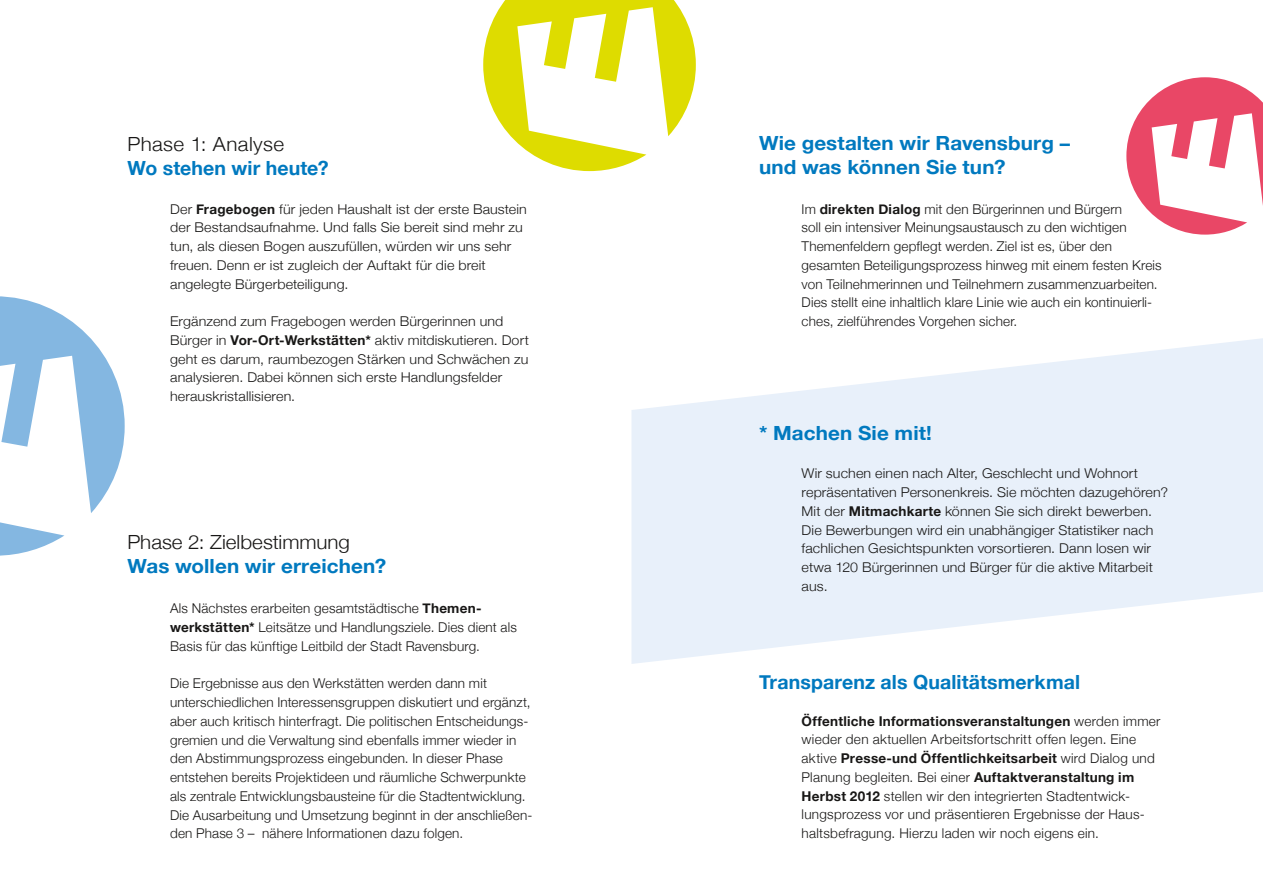
<style>
.page{position:relative;width:1263px;height:893px;background:#fff}
.page>*{position:absolute;margin:0;border:0;box-sizing:border-box;transform-origin:0 0}
.t1{font:700 19.5px/24px "Helvetica Neue";letter-spacing:.005em;color:#0079bf;scale:1.06 1}
.t2{font:700 19.5px "Helvetica Neue";letter-spacing:.005em;color:#0079bf}
.t3{font:300 19.5px "Helvetica Neue";color:#181716;scale:1.06 1}
.t4{font:300 19.5px "Helvetica Neue";letter-spacing:.02em;color:#181716;scale:1.06 1}
.t5{font:300 13.5px/18.8px "Helvetica Neue";letter-spacing:.01em;color:#181716}
.t6{font:300 13.5px/18.8px "Helvetica Neue";letter-spacing:.01em;color:#181716;scale:1.06 1}
.s1{font-weight:700}
</style>
<div class="page">
<svg style="left:631px;top:338px;width:632px;height:326px;fill:#e8f0fa"></svg>
<svg style="left:0;top:296px;width:125px;height:260px"></svg>
<svg style="left:1126px;top:77px;width:137px;height:158px"></svg>
<svg style="left:483px;top:0;width:213px;height:171px"></svg>
<h1 class="t4" style="left:128px;top:132px;width:149px">Phase 1: Analyse</h1>
<h1 class="t2" style="left:128px;top:156px;width:203px">Wo stehen wir heute?</h1>
<p class="t6" style="left:170px;top:199px;width:338px">Der <span class="s1">Fragebogen</span> für jeden Haushalt ist der erste Baustein der Bestandsaufnahme. Und falls Sie bereit sind mehr zu tun, als diesen Bogen auszufüllen, würden wir uns sehr freuen. Denn er ist zugleich der Auftakt für die breit angelegte Bürgerbeteiligung.</p>
<p class="t6" style="left:170px;top:312px;width:340px">Ergänzend zum Fragebogen werden Bürgerinnen und Bürger in <span class="s1">Vor-Ort-Werkstätten*</span> aktiv mitdiskutieren. Dort geht es darum, raumbezogen Stärken und Schwächen zu analysieren. Dabei können sich erste Handlungsfelder herauskristallisieren.</p>
<h1 class="t3" style="left:128px;top:530px;width:211px">Phase 2: Zielbestimmung</h1>
<h1 class="t1" style="left:128px;top:554px;width:245px">Was wollen wir erreichen?</h1>
<p class="t5" style="left:170px;top:599px;width:348px">Als Nächstes erarbeiten gesamtstädtische <span class="s1">Themen&shy;werkstätten*</span> Leitsätze und Handlungsziele. Dies dient als<br>Basis für das künftige Leitbild der Stadt Ravensburg.</p>
<p class="t5" style="left:170px;top:674px;width:364px">Die Ergebnisse aus den Werkstätten werden dann mit unterschiedlichen Interessensgruppen diskutiert und ergänzt, aber auch kritisch hinterfragt. Die politischen Entscheidungs&shy;gremien und die Verwaltung sind ebenfalls immer wieder in den Abstimmungsprozess eingebunden. In dieser Phase entstehen bereits Projektideen und räumliche Schwerpunkte als zentrale Entwicklungsbausteine für die Stadtentwicklung.<br>Die Ausarbeitung und Umsetzung beginnt in der anschließen&shy;den Phase 3 – nähere Informationen dazu folgen.</p>
<h1 class="t1" style="left:759px;top:131px;width:295px">Wie gestalten wir Ravensburg – und was können Sie tun?</h1>
<p class="t5" style="left:801px;top:199px;width:362px">Im <span class="s1">direkten Dialog</span> mit den Bürgerinnen und Bürgern<br>soll ein intensiver Meinungsaustausch zu den wichtigen Themenfeldern gepflegt werden. Ziel ist es, über den gesamten Beteiligungsprozess hinweg mit einem festen Kreis von Teilnehmerinnen und Teilnehmern zusammenzuarbeiten.<br>Dies stellt eine inhaltlich klare Linie wie auch ein kontinuierli&shy;ches, zielführendes Vorgehen sicher.</p>
<h1 class="t1" style="left:759px;top:420px;width:165px">* Machen Sie mit!</h1>
<p class="t6" style="left:801px;top:464px;width:347px">Wir suchen einen nach Alter, Geschlecht und Wohnort repräsentativen Personenkreis. Sie möchten dazugehören?<br>Mit der <span class="s1">Mitmachkarte</span> können Sie sich direkt bewerben.<br>Die Bewerbungen wird ein unabhängiger Statistiker nach fachlichen Gesichtspunkten vorsortieren. Dann losen wir etwa 120 Bürgerinnen und Bürger für die aktive Mitarbeit aus.</p>
<h1 class="t2" style="left:759px;top:670px;width:322px">Transparenz als Qualitätsmerkmal</h1>
<p class="t5" style="left:801px;top:711px;width:360px"><span class="s1">Öffentliche Informationsveranstaltungen</span> werden immer wieder den aktuellen Arbeitsfortschritt offen legen. Eine aktive <span class="s1">Presse-und Öffentlichkeitsarbeit</span> wird Dialog und Planung begleiten. Bei einer <span class="s1">Auftaktveranstaltung im Herbst 2012</span> stellen wir den integrierten Stadtentwick&shy;lungsprozess vor und präsentieren Ergebnisse der Haus&shy;haltsbefragung. Hierzu laden wir noch eigens ein.</p>
</div>
